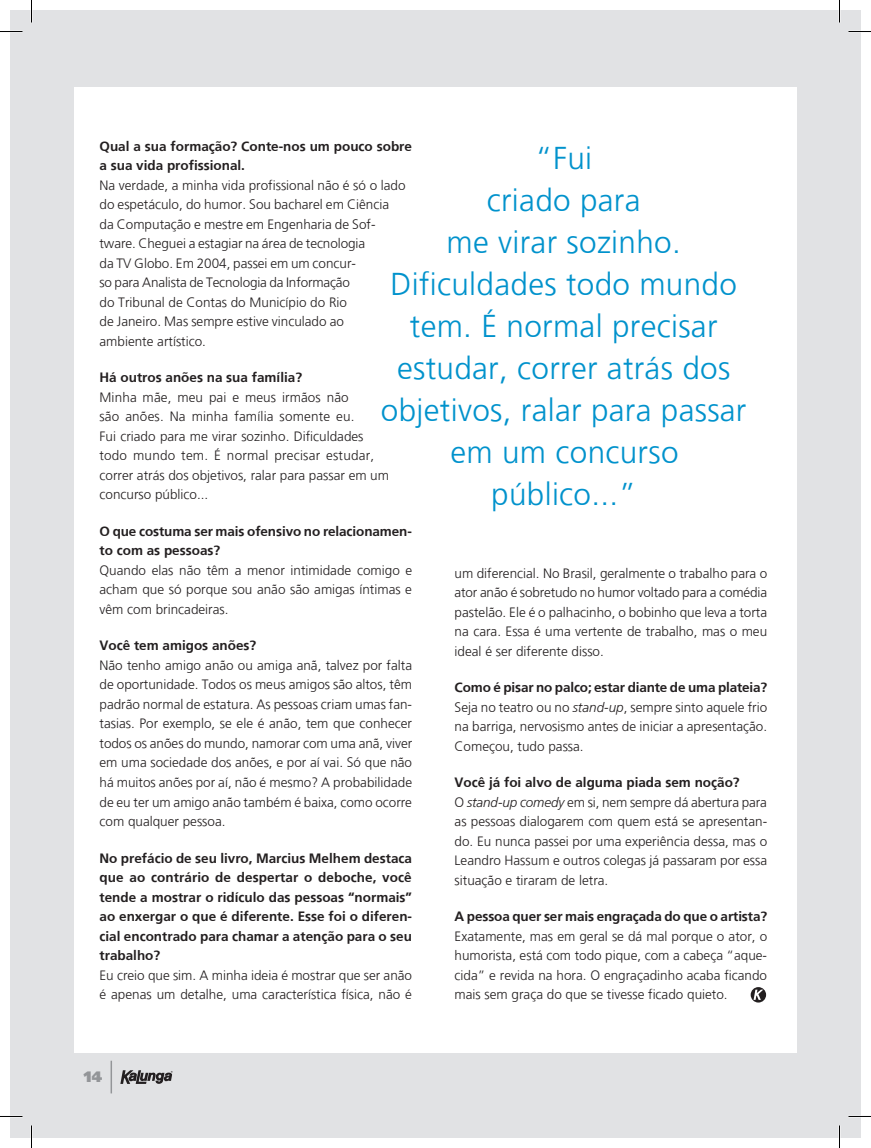
<style>
.page{position:relative;width:871px;height:1148px;background:#fff}
.page>*{position:absolute;margin:0;border:0;box-sizing:border-box;transform-origin:0 0}
.t1{font:300 31.5px/42px "Frutiger";letter-spacing:.01em;color:#0092cc;text-align:center}
.t2{font:900 15px "Frutiger";color:#939598}
.t3{font:300 13.5px/19.5px "Frutiger";color:#231f20;text-align:justify}
.t4{font:700 13.5px/19.5px "Frutiger";color:#231f20}
.s1{font-weight:700}
.s2{font-style:italic}
</style>
<div class="page">
<div style="left:10px;top:10px;width:851px;height:1127px;background:#e1e2e4"></div>
<div style="left:74px;top:87px;width:723px;height:965px;background:#fff"></div>
<hr style="left:111px;top:1060px;width:1px;height:33px;background:#939598">
<svg style="left:120px;top:1070px;width:53px;height:13px"></svg>
<svg style="left:751px;top:986px;width:15px;height:16px"></svg>
<svg style="left:753px;top:989px;width:10px;height:10px"></svg>
<hr style="left:0;top:1115px;width:22px;height:2px;background:#fff">
<hr style="left:848px;top:1115px;width:23px;height:2px;background:#fff">
<hr style="left:838px;top:0;width:2px;height:22px;background:#fff">
<hr style="left:838px;top:1125px;width:2px;height:22px;background:#fff">
<svg style="left:0;top:31px;width:22px;height:1px"></svg>
<svg style="left:848px;top:31px;width:23px;height:1px"></svg>
<svg style="left:0;top:1116px;width:22px;height:1px"></svg>
<svg style="left:848px;top:1116px;width:23px;height:1px"></svg>
<svg style="left:31px;top:0;width:1px;height:22px"></svg>
<svg style="left:31px;top:1125px;width:1px;height:22px"></svg>
<svg style="left:839px;top:0;width:1px;height:22px"></svg>
<svg style="left:839px;top:1125px;width:1px;height:22px"></svg>
<p class="t4" style="left:100px;top:136px;width:314px">Qual a sua formação? Conte-nos um pouco sobre a sua vida profissional.</p>
<p class="t3" style="left:100px;top:175px;width:307px;text-align:left">Na verdade, a minha vida profissional não é só o lado do espetáculo, do humor. Sou bacharel em Ciência da Computação e mestre em Engenharia de Sof&shy;tware. Cheguei a estagiar na área de tecnologia<br>da TV Globo. Em 2004, passei em um concur-<br>so para Analista de Tecnologia da Informação<br>do Tribunal de Contas do Município do Rio<br>de Janeiro. Mas sempre estive vinculado ao<br>ambiente artístico.</p>
<p class="t4" style="left:100px;top:368px;width:204px">Há outros anões na sua família?</p>
<p class="t3" style="left:100px;top:387px;width:291px;text-align:left">Minha mãe, meu pai e meus irmãos não<br>são anões. Na minha família somente eu.<br>Fui criado para me virar sozinho. Dificuldades todo mundo tem. É normal precisar estudar, correr atrás dos objetivos, ralar para passar em um concurso público...</p>
<p class="t4" style="left:100px;top:521px;width:314px">O que costuma ser mais ofensivo no relacionamen&shy;to com as pessoas?</p>
<p class="t3" style="left:100px;top:560px;width:314px">Quando elas não têm a menor intimidade comigo e acham que só porque sou anão são amigas íntimas e vêm com brincadeiras.</p>
<p class="t4" style="left:100px;top:635px;width:158px">Você tem amigos anões?</p>
<p class="t3" style="left:100px;top:655px;width:314px">Não tenho amigo anão ou amiga anã, talvez por falta de oportunidade. Todos os meus amigos são altos, têm padrão normal de estatura. As pessoas criam umas fan&shy;tasias. Por exemplo, se ele é anão, tem que conhecer todos os anões do mundo, namorar com uma anã, viver em uma sociedade dos anões, e por aí vai. Só que não há muitos anões por aí, não é mesmo? A probabilidade de eu ter um amigo anão também é baixa, como ocorre com qualquer pessoa.</p>
<p class="t4" style="left:100px;top:847px;width:314px;text-align:justify">No prefácio de seu livro, Marcius Melhem destaca que ao contrário de despertar o deboche, você tende a mostrar o ridículo das pessoas “normais” ao enxergar o que é diferente. Esse foi o diferen&shy;cial encontrado para chamar a atenção para o seu trabalho?</p>
<p class="t3" style="left:100px;top:965px;width:314px">Eu creio que sim. A minha ideia é mostrar que ser anão é apenas um detalhe, uma característica física, não é</p>
<h1 class="t1" style="left:381px;top:136px;width:367px">“Fui<br>criado para<br>me virar sozinho.<br>Dificuldades todo mundo tem. É normal precisar estudar, correr atrás dos objetivos, ralar para passar em um concurso público...”</h1>
<p class="t3" style="left:455px;top:563px;width:314px">um diferencial. No Brasil, geralmente o trabalho para o ator anão é sobretudo no humor voltado para a comédia pastelão. Ele é o palhacinho, o bobinho que leva a torta na cara. Essa é uma vertente de trabalho, mas o meu ideal é ser diferente disso.</p>
<p class="t3" style="left:455px;top:677px;width:314px"><span class="s1">Como é pisar no palco; estar diante de uma plateia?<br></span>Seja no teatro ou no <span class="s2">stand-up</span>, sempre sinto aquele frio na barriga, nervosismo antes de iniciar a apresentação.<br>Começou, tudo passa.</p>
<p class="t3" style="left:455px;top:772px;width:314px;text-align:left"><span class="s1">Você já foi alvo de alguma piada sem noção?<br></span>O <span class="s2">stand-up comedy</span> em si, nem sempre dá abertura para as pessoas dialogarem com quem está se apresentan&shy;do. Eu nunca passei por uma experiência dessa, mas o Leandro Hassum e outros colegas já passaram por essa situação e tiraram de letra.</p>
<p class="t4" style="left:455px;top:906px;width:314px">A pessoa quer ser mais engraçada do que o artista?</p>
<p class="t3" style="left:455px;top:926px;width:314px">Exatamente, mas em geral se dá mal porque o ator, o humorista, está com todo pique, com a cabeça “aque&shy;cida” e revida na hora. O engraçadinho acaba ficando mais sem graça do que se tivesse ficado quieto.</p>
<p class="t2" style="left:84px;top:1067px;width:20px">14</p>
</div>
